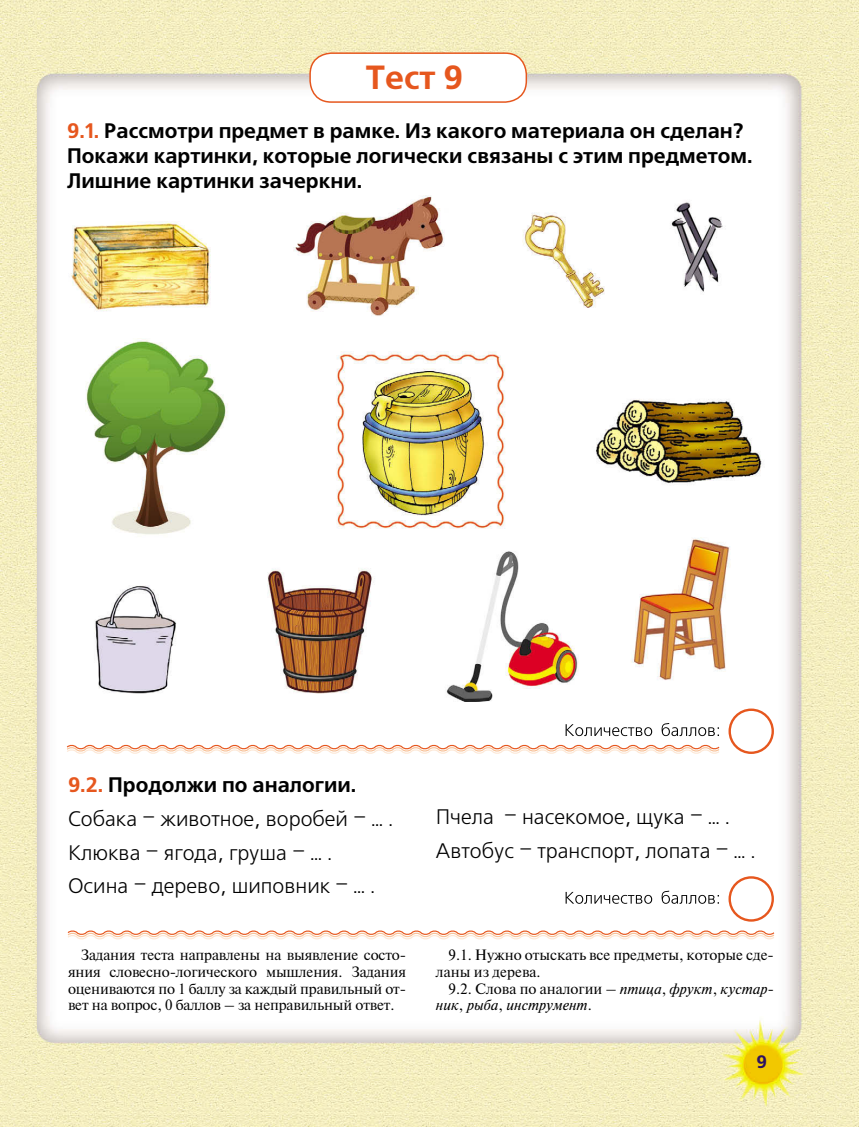
<style>
.page{position:relative;width:859px;height:1127px;background:#fff}
.page>*{position:absolute;margin:0;border:0;box-sizing:border-box;transform-origin:0 0}
.t1{font:700 33.45px "Free Set C";color:#e6571e}
.t2{font:21px/33.8px "Free Set C";color:#000}
.t3{font:700 21px/25.2px "Free Set C";color:#000}
.t4{font:700 18px "Free Set C";color:#2d1261}
.t5{font:15px/16.5px "Newton";letter-spacing:-.01em;color:#000;text-align:justify}
.t6{font:italic 15px/16.5px "Newton";color:#000}
.s1{color:#e6571e}
.s2{font-weight:700;color:#e6571e}
.s3{font-weight:700}
.s4{font-style:normal}
</style>
<div class="page">
<img style="left:0;top:0;width:859px;height:1127px">
<img style="left:69px;top:196px;width:695px;height:505px">
<div style="left:310px;top:53px;width:216px;height:49px;background:#fff;border-radius:21px"></div>
<div style="left:309px;top:52px;width:218px;height:51px;border:2px solid #e6571e;border-radius:21px"></div>
<svg style="left:566px;top:890px;width:153px;height:14px"></svg>
<div style="left:728px;top:876px;width:46px;height:45px;border:2px solid #e6571e;border-radius:50%"></div>
<svg style="left:566px;top:723px;width:153px;height:13px"></svg>
<div style="left:728px;top:708px;width:46px;height:46px;border:2px solid #e6571e;border-radius:50%"></div>
<svg style="left:66px;top:929px;width:710px;height:12px"></svg>
<svg style="left:65px;top:743px;width:656px;height:12px"></svg>
<h1 class="t1" style="left:366px;top:64px;width:99px">Тест 9</h1>
<h2 class="t3" style="left:67px;top:120px;width:687px"><span class="s1">9.1.</span> Рассмотри предмет в рамке. Из какого материала он сделан?<br>Покажи картинки, которые логически связаны с этим предметом.<br>Лишние картинки зачеркни.</h2>
<h2 class="t2" style="left:68px;top:770px;width:327px"><span class="s2">9.2.</span> <span class="s3">Продолжи по аналогии.<br></span>Собака – животное, воробей – … .<br>Клюква – ягода, груша – … .<br>Осина – дерево, шиповник – … .</h2>
<p class="t5" style="left:68px;top:948px;width:340px;text-indent:13px">Задания теста направлены на выявление состо&shy;яния словесно-логического мышления. Задания оцениваются по 1 баллу за каждый правильный от&shy;вет на вопрос, 0 баллов – за неправильный ответ.</p>
<h2 class="t2" style="left:436px;top:802px;width:322px">Пчела – насекомое, щука – … .<br>Автобус – транспорт, лопата – … .</h2>
<p class="t5" style="left:436px;top:948px;width:340px;text-indent:13px">9.1. Нужно отыскать все предметы, которые сде&shy;ланы из дерева.</p>
<p class="t6" style="left:436px;top:981px;width:340px;text-indent:13px"><span class="s4">9.2. Слова по аналогии –</span> птица<span class="s4">,</span> фрукт<span class="s4">,</span> кустар&shy;ник<span class="s4">,</span> рыба<span class="s4">,</span> инструмент<span class="s4">.</span></p>
<p class="t4" style="left:756px;top:1054px;width:12px">9</p>
</div>
